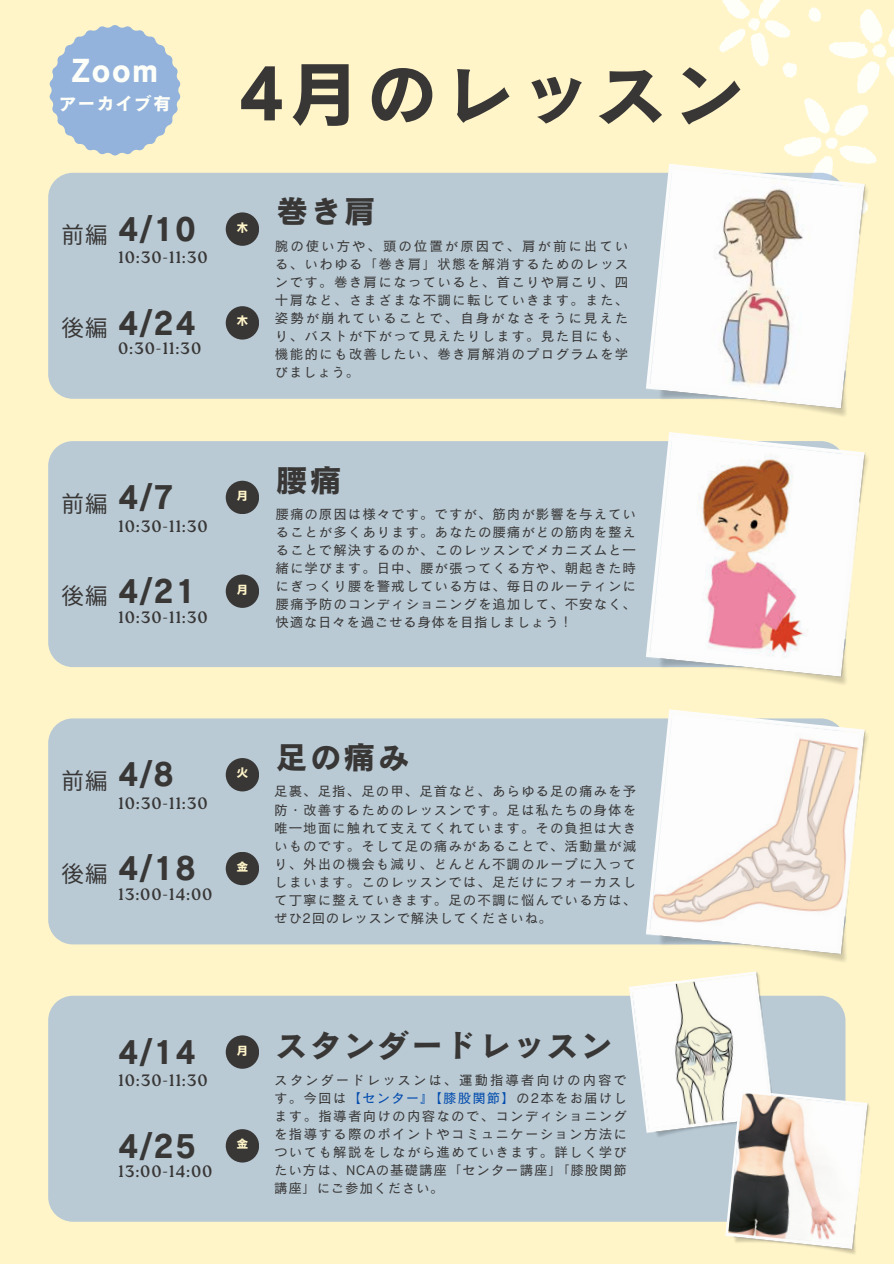
<style>
.page{position:relative;width:894px;height:1264px;background:#fff}
.page>*{position:absolute;margin:0;border:0;box-sizing:border-box;transform-origin:0 0}
.t1{font:73.05px "Canva Cezanne Pro N B";letter-spacing:.05em;color:#393736}
.t2{font:32.25px "Canva Cezanne Pro N B";letter-spacing:.05em;color:#393736}
.t3{font:31.35px "Canva Cezanne Pro N B";color:#fefff8}
.t4{font:22.5px "Noto Sans CJ Ksc";color:#393736}
.t5{font:18px "Canva Cezanne Pro N B";letter-spacing:.05em;color:#fefff8}
.t6{font:16.5px "Roca One";letter-spacing:.05em;color:#393736}
.t7{font:13.5px/18px "Canva Cezanne Pro N M";letter-spacing:.07em;color:#393736;text-align:justify}
.t8{font:12px "Canva Cezanne Pro N B";color:#fff5c9}
.s1{color:#004aad}
</style>
<div class="page">
<div style="left:0;top:0;width:893px;height:1263px;background:#fff5c9"></div>
<svg style="left:719px;top:0;width:174px;height:164px"></svg>
<div style="left:48px;top:173px;width:596px;height:226px;background:#b9cad5"></div>
<img style="left:644px;top:164px;width:224px;height:252px">
<div style="left:226px;top:212px;width:33px;height:34px;background:#393736;border-radius:50%"></div>
<svg style="left:49px;top:25px;width:132px;height:131px"></svg>
<div style="left:226px;top:306px;width:33px;height:33px;background:#393736;border-radius:50%"></div>
<div style="left:48px;top:441px;width:596px;height:226px;background:#b9cad5"></div>
<img style="left:644px;top:432px;width:224px;height:252px">
<div style="left:226px;top:480px;width:33px;height:34px;background:#393736;border-radius:50%"></div>
<div style="left:226px;top:574px;width:33px;height:34px;background:#393736;border-radius:50%"></div>
<div style="left:48px;top:718px;width:596px;height:226px;background:#b9cad5"></div>
<img style="left:644px;top:709px;width:224px;height:253px">
<div style="left:226px;top:758px;width:33px;height:33px;background:#393736;border-radius:50%"></div>
<div style="left:226px;top:851px;width:33px;height:34px;background:#393736;border-radius:50%"></div>
<div style="left:48px;top:995px;width:797px;height:226px;background:#b9cad5"></div>
<img style="left:629px;top:971px;width:151px;height:169px">
<div style="left:226px;top:1035px;width:33px;height:33px;background:#393736;border-radius:50%"></div>
<div style="left:226px;top:1129px;width:33px;height:33px;background:#393736;border-radius:50%"></div>
<img style="left:724px;top:1089px;width:146px;height:165px">
<h2 class="t3" style="left:72px;top:54px;width:88px">Zoom</h2>
<h5 class="t5" style="left:59px;top:95px;width:114px">アーカイブ有</h5>
<p class="t1" style="left:238px;top:56px;width:507px">4月のレッスン</p>
<h2 class="t2" style="left:118px;top:212px;width:79px">4/10</h2>
<p class="t4" style="left:62px;top:217px;width:46px">前編</p>
<h4 class="t8" style="left:236px;top:221px;width:12px">木</h4>
<h3 class="t6" style="left:118px;top:248px;width:91px">10:30-11:30</h3>
<p class="t2" style="left:118px;top:306px;width:79px">4/24</p>
<h1 class="t4" style="left:62px;top:310px;width:46px">後編</h1>
<p class="t8" style="left:236px;top:315px;width:12px">木</p>
<h5 class="t6" style="left:118px;top:339px;width:84px">0:30-11:30</h5>
<h3 class="t2" style="left:276px;top:194px;width:101px">巻き肩</h3>
<h5 class="t7" style="left:275px;top:237px;width:355px">腕の使い方や、頭の位置が原因で、肩が前に出ている、いわゆる「巻き肩」状態を解消するためのレッスンです。巻き肩になっていると、首こりや肩こり、四十肩など、さまざまな不調に転じていきます。また、姿勢が崩れていることで、自身がなさそうに見えたり、バストが下がって見えたりします。見た目にも、機能的にも改善したい、巻き肩解消のプログラムを学びましょう。</h5>
<p class="t2" style="left:118px;top:481px;width:57px">4/7</p>
<p class="t4" style="left:62px;top:485px;width:46px">前編</p>
<p class="t8" style="left:236px;top:489px;width:11px">月</p>
<h2 class="t6" style="left:118px;top:516px;width:91px">10:30-11:30</h2>
<p class="t2" style="left:118px;top:574px;width:79px">4/21</p>
<h3 class="t4" style="left:62px;top:578px;width:46px">後編</h3>
<h5 class="t8" style="left:236px;top:583px;width:11px">月</h5>
<p class="t6" style="left:118px;top:607px;width:91px">10:30-11:30</p>
<h2 class="t2" style="left:275px;top:463px;width:68px">腰痛</h2>
<p class="t7" style="left:275px;top:504px;width:362px">腰痛の原因は様々です。ですが、筋肉が影響を与えていることが多くあります。あなたの腰痛がどの筋肉を整えることで解決するのか、このレッスンでメカニズムと一緒に学びます。日中、腰が張ってくる方や、朝起きた時にぎっくり腰を警戒している方は、毎日のルーティンに腰痛予防のコンディショニングを追加して、不安なく、快適な日々を過ごせる身体を目指しましょう！</p>
<h2 class="t2" style="left:118px;top:758px;width:57px">4/8</h2>
<h2 class="t4" style="left:62px;top:763px;width:46px">前編</h2>
<h3 class="t8" style="left:236px;top:766px;width:12px">火</h3>
<h3 class="t6" style="left:118px;top:793px;width:91px">10:30-11:30</h3>
<p class="t2" style="left:118px;top:851px;width:79px">4/18</p>
<h5 class="t4" style="left:62px;top:855px;width:46px">後編</h5>
<h2 class="t8" style="left:236px;top:860px;width:12px">金</h2>
<h5 class="t6" style="left:118px;top:884px;width:96px">13:00-14:00</h5>
<h3 class="t2" style="left:275px;top:740px;width:135px">足の痛み</h3>
<h5 class="t7" style="left:274px;top:782px;width:363px">足裏、足指、足の甲、足首など、あらゆる足の痛みを予防・改善するためのレッスンです。足は私たちの身体を唯一地面に触れて支えてくれています。その負担は大きいものです。そして足の痛みがあることで、活動量が減り、外出の機会も減り、どんどん不調のループに入ってしまいます。このレッスンでは、足だけにフォーカスして丁寧に整えていきます。足の不調に悩んでいる方は、ぜひ2回のレッスンで解決してくださいね。</h5>
<p class="t2" style="left:118px;top:1035px;width:79px">4/14</p>
<h2 class="t6" style="left:118px;top:1070px;width:91px">10:30-11:30</h2>
<p class="t2" style="left:118px;top:1129px;width:79px">4/25</p>
<p class="t6" style="left:118px;top:1161px;width:96px">13:00-14:00</p>
<p class="t8" style="left:236px;top:1043px;width:11px">月</p>
<p class="t8" style="left:236px;top:1137px;width:12px">金</p>
<h2 class="t2" style="left:275px;top:1028px;width:338px">スタンダードレッスン</h2>
<p class="t7" style="left:274px;top:1070px;width:354px">スタンダードレッスンは、運動指導者向けの内容です。今回は<span class="s1">【センター』【膝股関節】</span>の2本をお届けします。指導者向けの内容なので、コンディショニングを指導する際のポイントやコミュニケーション方法についても解説をしながら進めていきます。詳しく学びたい方は、NCAの基礎講座「センター講座」「膝股関節講座」にご参加ください。</p>
</div>
